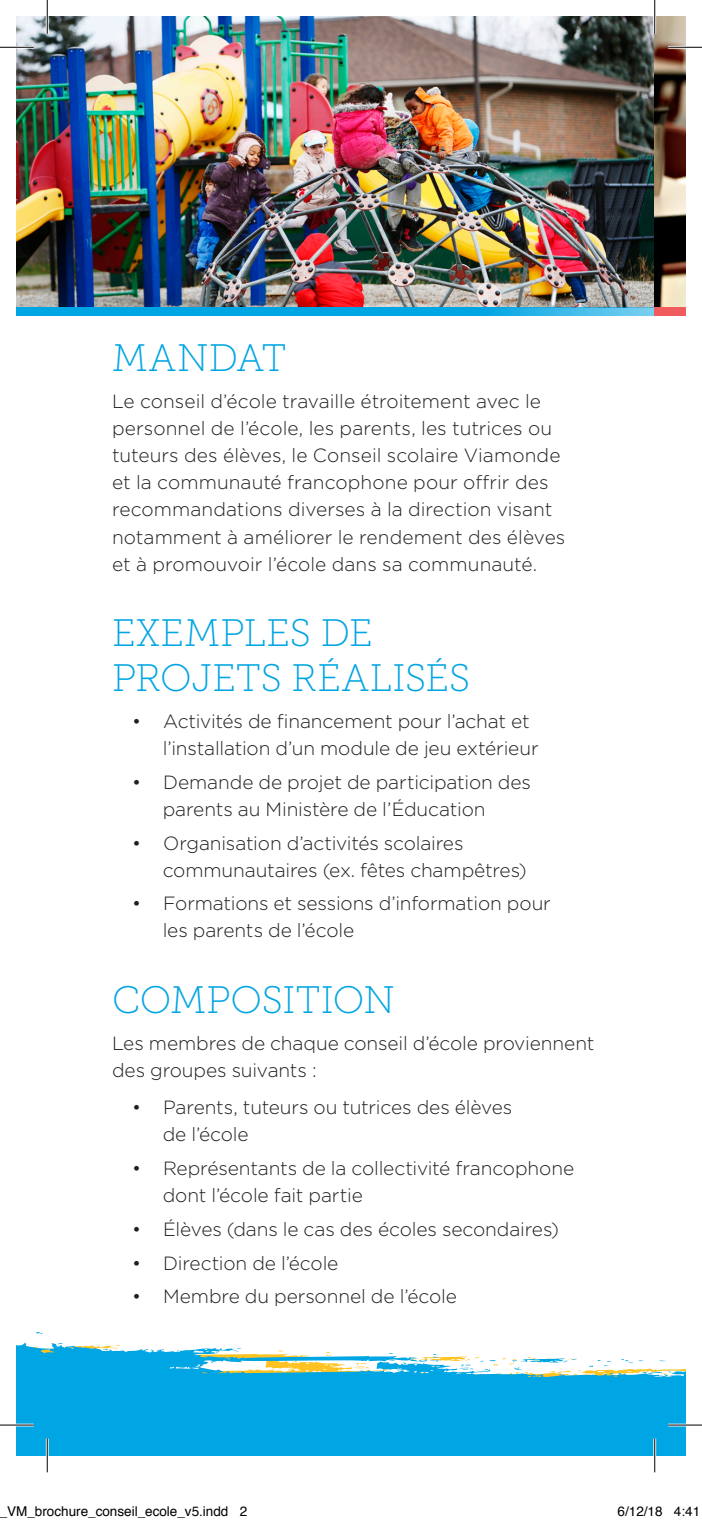
<style>
.page{position:relative;width:702px;height:1523px;background:#fff}
.page>*{position:absolute;margin:0;border:0;box-sizing:border-box;transform-origin:0 0}
.t1{font:38.25px/45px "Museo Slab 100";color:#00a5e3}
.t2{font:300 19.12px/27px "Gotham";letter-spacing:-.005em;color:#231f20}
.t3{font:13.5px "Helvetica";color:#000}
</style>
<div class="page">
<svg style="left:17px;top:1342px;width:386px;height:69px;fill:#00a5e3"></svg>
<svg style="left:403px;top:1354px;width:282px;height:57px"></svg>
<svg style="left:17px;top:1384px;width:25px;height:27px"></svg>
<div style="left:17px;top:1411px;width:668px;height:44px;background:#00a5e3"></div>
<img style="left:17px;top:17px;width:638px;height:290px">
<svg style="left:17px;top:307px;width:638px;height:9px;background:#10aae3"></svg>
<svg style="left:655px;top:17px;width:30px;height:290px;background:#705a4a"></svg>
<div style="left:655px;top:307px;width:30px;height:9px;background:#f05c5e"></div>
<hr style="left:0;top:46px;width:34px;height:3px;background:#fff">
<hr style="left:668px;top:46px;width:34px;height:3px;background:#fff">
<hr style="left:0;top:1423px;width:34px;height:3px;background:#fff">
<hr style="left:668px;top:1423px;width:34px;height:3px;background:#fff">
<hr style="left:46px;top:0;width:3px;height:34px;background:#fff">
<hr style="left:46px;top:1438px;width:3px;height:34px;background:#fff">
<hr style="left:653px;top:0;width:3px;height:34px;background:#fff">
<hr style="left:653px;top:1438px;width:3px;height:34px;background:#fff">
<hr style="left:0;top:47px;width:34px;height:1px;background:#000">
<hr style="left:668px;top:47px;width:34px;height:1px;background:#000">
<hr style="left:0;top:1424px;width:34px;height:1px;background:#000">
<hr style="left:668px;top:1424px;width:34px;height:1px;background:#000">
<hr style="left:47px;top:0;width:1px;height:34px;background:#000">
<hr style="left:47px;top:1438px;width:1px;height:34px;background:#000">
<hr style="left:654px;top:0;width:1px;height:34px;background:#000">
<hr style="left:654px;top:1438px;width:1px;height:34px;background:#000">
<h1 class="t1" style="left:112px;top:336px;width:176px">MANDAT</h1>
<p class="t2" style="left:112px;top:387px;width:455px">Le conseil d’école travaille étroitement avec le personnel de l’école, les parents, les tutrices ou tuteurs des élèves, le Conseil scolaire Viamonde et la communauté francophone pour offrir des recommandations diverses à la direction visant notamment à améliorer le rendement des élèves et à promouvoir l’école dans sa communauté.</p>
<h1 class="t1" style="left:112px;top:610px;width:360px">EXEMPLES DE<br>PROJETS RÉALISÉS</h1>
<p class="t2" style="left:163px;top:707px;width:378px;text-indent:-30px">• Activités de financement pour l’achat et l’installation d’un module de jeu extérieur</p>
<p class="t2" style="left:163px;top:768px;width:370px;text-indent:-30px">• Demande de projet de participation des parents au Ministère de l’Éducation</p>
<p class="t2" style="left:163px;top:828px;width:366px;text-indent:-30px">• Organisation d’activités scolaires communautaires (ex. fêtes champêtres)</p>
<p class="t2" style="left:163px;top:889px;width:390px;text-indent:-30px">• Formations et sessions d’information pour les parents de l’école</p>
<h1 class="t1" style="left:112px;top:977px;width:284px">COMPOSITION</h1>
<p class="t2" style="left:112px;top:1029px;width:484px">Les membres de chaque conseil d’école proviennent des groupes suivants :</p>
<p class="t2" style="left:163px;top:1093px;width:351px;text-indent:-30px">• Parents, tuteurs ou tutrices des élèves de l’école</p>
<p class="t2" style="left:163px;top:1154px;width:413px;text-indent:-30px">• Représentants de la collectivité francophone dont l’école fait partie</p>
<p class="t2" style="left:132px;top:1214px;width:428px">• Élèves (dans le cas des écoles secondaires)</p>
<p class="t2" style="left:132px;top:1248px;width:208px">• Direction de l’école</p>
<p class="t2" style="left:132px;top:1282px;width:326px">• Membre du personnel de l’école</p>
<p class="t3" style="left:0;top:1500px;width:249px">_VM_brochure_conseil_ecole_v5.indd 2</p>
<p class="t3" style="left:618px;top:1500px;width:84px">6/12/18 4:41</p>
</div>
